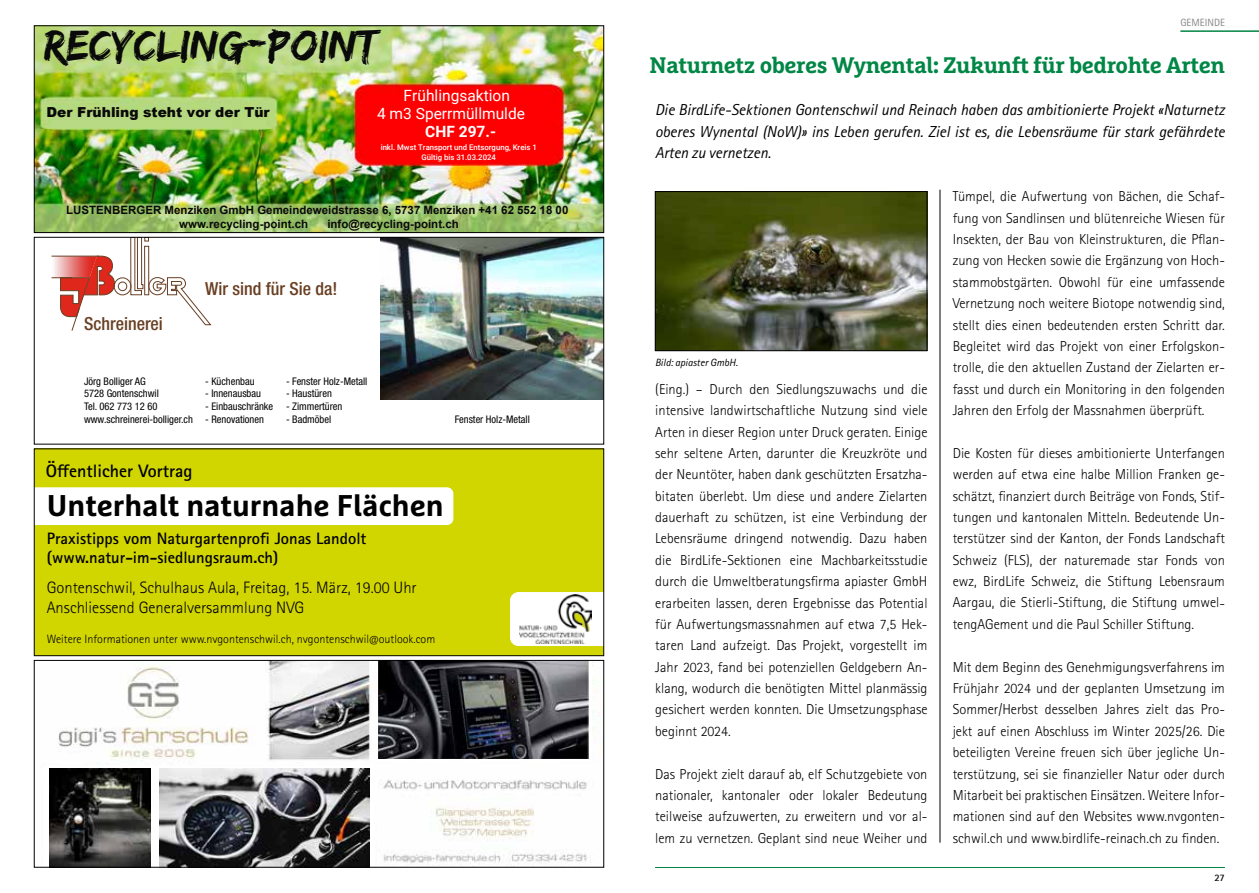
<style>
.page{position:relative;width:1259px;height:893px;background:#fff}
.page>*{position:absolute;margin:0;border:0;box-sizing:border-box;transform-origin:0 0}
.t1{font:45.3px "Edo";color:#0a0a0a}
.t2{font:700 30px "Marselis Pro";color:#000}
.t3{font:700 22.5px "Marselis Slab Pro";letter-spacing:-.02em;color:#008645}
.t4{font:500 condensed 18px "Helvetica Neue LT Std";color:#6a3f23}
.t5{font:700 18px "Rotis Sans Serif Std";color:#000}
.t6{font:300 16.5px/19.8px "Rotis Sans Serif Std";color:#000}
.t7{font:700 16.5px/19.8px "Rotis Sans Serif Std";color:#000}
.t8{font:italic 15.9px/21.3px "Rotis Sans Serif Std";color:#000;text-align:justify}
.t9{font:15.45px/18.5px "Roboto";color:#fff}
.t10{font:700 15.45px "Roboto";color:#fff}
.t11{font:300 14.4px/21.3px "Rotis Sans Serif Std";color:#000;text-align:justify}
.t12{font:900 13.8px "Arial";color:#0a0a0a}
.t13{font:300 12px "Rotis Sans Serif Std";color:#000}
.t14{font:700 11.55px/13.8px "Arial";color:#0a0a0a}
.t15{font:condensed 10.5px/12.6px "Helvetica Neue LT Std";color:#000}
.t16{font:italic 10.5px "Rotis Sans Serif Std";color:#000}
.t17{font:10.5px "Rotis Sans Serif Std";color:#868786}
.t18{font:700 9.9px "Rotis Sans Serif Std";color:#000}
.t19{font:500 7.8px/9.1px "Roboto";color:#fff;text-align:center}
</style>
<div class="page">
<hr style="left:1180px;top:30px;width:79px;height:2px;background:#008645">
<hr style="left:655px;top:867px;width:570px;height:1px;background:#008645">
<div style="left:34px;top:449px;width:570px;height:207px;background:#d1d500"></div>
<div style="left:36px;top:487px;width:417px;height:38px;background:#fff"></div>
<svg style="left:510px;top:592px;width:92px;height:54px;background:#f9f9f4"></svg>
<img style="left:520px;top:595px;width:71px;height:48px">
<div style="left:34px;top:449px;width:570px;height:207px;border:1px solid #000"></div>
<img style="left:58px;top:662px;width:544px;height:203px">
<div style="left:377px;top:660px;width:214px;height:101px;background:linear-gradient(to bottom,#fff,#fff)"></div>
<img style="left:378px;top:662px;width:210px;height:97px">
<svg style="left:49px;top:766px;width:325px;height:99px"></svg>
<img style="left:159px;top:769px;width:210px;height:96px">
<img style="left:49px;top:769px;width:101px;height:96px">
<div style="left:34px;top:660px;width:570px;height:207px;border:1px solid #000"></div>
<svg style="left:51px;top:239px;width:161px;height:92px"></svg>
<img style="left:381px;top:239px;width:221px;height:160px">
<div style="left:34px;top:237px;width:570px;height:207px;border:1px solid #000"></div>
<img style="left:657px;top:193px;width:268px;height:156px">
<div style="left:655px;top:191px;width:272px;height:160px;border:1px solid #000"></div>
<hr style="left:939px;top:190px;width:1px;height:653px;background:#000">
<img style="left:36px;top:28px;width:566px;height:203px">
<div style="left:34px;top:26px;width:570px;height:207px;border:1px solid #000"></div>
<h1 class="t1" style="left:44px;top:19px;width:335px">Recycling-Point</h1>
<p class="t12" style="left:47px;top:102px;width:225px">Der Frühling steht vor der Tür</p>
<p class="t9" style="left:377px;top:85px;width:149px;text-indent:27px">Frühlingsaktion<br>4 m3 Sperrmüllmulde</p>
<p class="t10" style="left:425px;top:121px;width:72px">CHF 297.-</p>
<p class="t19" style="left:381px;top:143px;width:158px">inkl. Mwst Transport und Entsorgung, Kreis 1<br>Gültig bis 31.03.2024</p>
<p class="t14" style="left:179px;top:204px;width:391px;text-indent:-113px">LUSTENBERGER Menziken GmbH Gemeindeweidstrasse 6, 5737 Menziken +41 62 552 18 00 www.recycling-point.ch</p>
<p class="t14" style="left:327px;top:217px;width:133px">info@recycling-point.ch</p>
<p class="t4" style="left:84px;top:313px;width:80px">Schreinerei</p>
<p class="t4" style="left:205px;top:277px;width:134px">Wir sind für Sie da!</p>
<p class="t15" style="left:84px;top:375px;width:110px">Jörg Bolliger AG<br>5728 Gontenschwil<br>Tel. 062 773 12 60 www.schreinerei-bolliger.ch</p>
<p class="t15" style="left:205px;top:375px;width:51px">- Küchenbau</p>
<p class="t15" style="left:205px;top:387px;width:57px">- Innenausbau</p>
<p class="t15" style="left:205px;top:400px;width:70px">- Einbauschränke</p>
<p class="t15" style="left:205px;top:412px;width:60px">- Renovationen</p>
<p class="t15" style="left:286px;top:375px;width:83px">- Fenster Holz-Metall</p>
<p class="t15" style="left:286px;top:387px;width:47px">- Haustüren</p>
<p class="t15" style="left:286px;top:400px;width:58px">- Zimmertüren</p>
<p class="t15" style="left:286px;top:412px;width:47px">- Badmöbel</p>
<p class="t15" style="left:455px;top:413px;width:77px">Fenster Holz-Metall</p>
<p class="t5" style="left:46px;top:460px;width:148px">Öffentlicher Vortrag</p>
<h2 class="t2" style="left:47px;top:487px;width:398px">Unterhalt naturnahe Flächen</h2>
<p class="t7" style="left:47px;top:528px;width:321px">Praxistipps vom Naturgartenprofi Jonas Landolt (www.natur-im-siedlungsraum.ch)</p>
<p class="t6" style="left:47px;top:578px;width:371px">Gontenschwil, Schulhaus Aula, Freitag, 15. März, 19.00 Uhr<br>Anschliessend Generalversammlung NVG</p>
<p class="t13" style="left:47px;top:632px;width:390px">Weitere Informationen unter www.nvgontenschwil.ch, nvgontenschwil@outlook.com</p>
<p class="t17" style="left:1180px;top:16px;width:46px">GEMEINDE</p>
<h3 class="t3" style="left:649px;top:51px;width:577px">Naturnetz oberes Wynental: Zukunft für bedrohte Arten</h3>
<p class="t8" style="left:655px;top:99px;width:571px">Die BirdLife-Sektionen Gontenschwil und Reinach haben das ambitionierte Projekt «Naturnetz oberes Wynental (NoW)» ins Leben gerufen. Ziel ist es, die Lebensräume für stark gefährdete Arten zu vernetzen.</p>
<p class="t16" style="left:655px;top:356px;width:84px">Bild: apiaster GmbH.</p>
<p class="t11" style="left:655px;top:378px;width:274px">(Eing.) – Durch den Siedlungszuwachs und die intensive landwirtschaftliche Nutzung sind viele Arten in dieser Region unter Druck geraten. Einige sehr seltene Arten, darunter die Kreuzkröte und der Neuntöter, haben dank geschützten Ersatzha&shy;bitaten überlebt. Um diese und andere Zielarten dauerhaft zu schützen, ist eine Verbindung der Lebensräume dringend notwendig. Dazu haben die BirdLife-Sektionen eine Machbarkeitsstudie durch die Umweltberatungsfirma apiaster GmbH erarbeiten lassen, deren Ergebnisse das Potential für Aufwertungsmassnahmen auf etwa 7,5 Hek&shy;taren Land aufzeigt. Das Projekt, vorgestellt im Jahr 2023, fand bei potenziellen Geldgebern An&shy;klang, wodurch die benötigten Mittel planmässig gesichert werden konnten. Die Umsetzungsphase beginnt 2024.</p>
<p class="t11" style="left:655px;top:763px;width:274px">Das Projekt zielt darauf ab, elf Schutzgebiete von nationaler, kantonaler oder lokaler Bedeutung teilweise aufzuwerten, zu erweitern und vor al&shy;lem zu vernetzen. Geplant sind neue Weiher und</p>
<p class="t11" style="left:952px;top:186px;width:274px">Tümpel, die Aufwertung von Bächen, die Schaf&shy;fung von Sandlinsen und blütenreiche Wiesen für Insekten, der Bau von Kleinstrukturen, die Pflan&shy;zung von Hecken sowie die Ergänzung von Hoch&shy;stammobstgärten. Obwohl für eine umfassende Vernetzung noch weitere Biotope notwendig sind, stellt dies einen bedeutenden ersten Schritt dar.<br>Begleitet wird das Projekt von einer Erfolgskon&shy;trolle, die den aktuellen Zustand der Zielarten er&shy;fasst und durch ein Monitoring in den folgenden Jahren den Erfolg der Massnahmen überprüft.</p>
<p class="t11" style="left:952px;top:442px;width:274px">Die Kosten für dieses ambitionierte Unterfangen werden auf etwa eine halbe Million Franken ge&shy;schätzt, finanziert durch Beiträge von Fonds, Stif&shy;tungen und kantonalen Mitteln. Bedeutende Un&shy;terstützer sind der Kanton, der Fonds Landschaft Schweiz (FLS), der naturemade star Fonds von ewz, BirdLife Schweiz, die Stiftung Lebensraum Aargau, die Stierli-Stiftung, die Stiftung umwel&shy;tengAGement und die Paul Schiller Stiftung.</p>
<p class="t11" style="left:952px;top:656px;width:274px">Mit dem Beginn des Genehmigungsverfahrens im Frühjahr 2024 und der geplanten Umsetzung im Sommer/Herbst desselben Jahres zielt das Pro&shy;jekt auf einen Abschluss im Winter 2025/26. Die beteiligten Vereine freuen sich über jegliche Un&shy;terstützung, sei sie finanzieller Natur oder durch Mitarbeit bei praktischen Einsätzen. Weitere Infor&shy;mationen sind auf den Websites www.nvgonten&shy;schwil.ch und www.birdlife-reinach.ch zu finden.</p>
<p class="t18" style="left:1214px;top:871px;width:12px">27</p>
</div>
